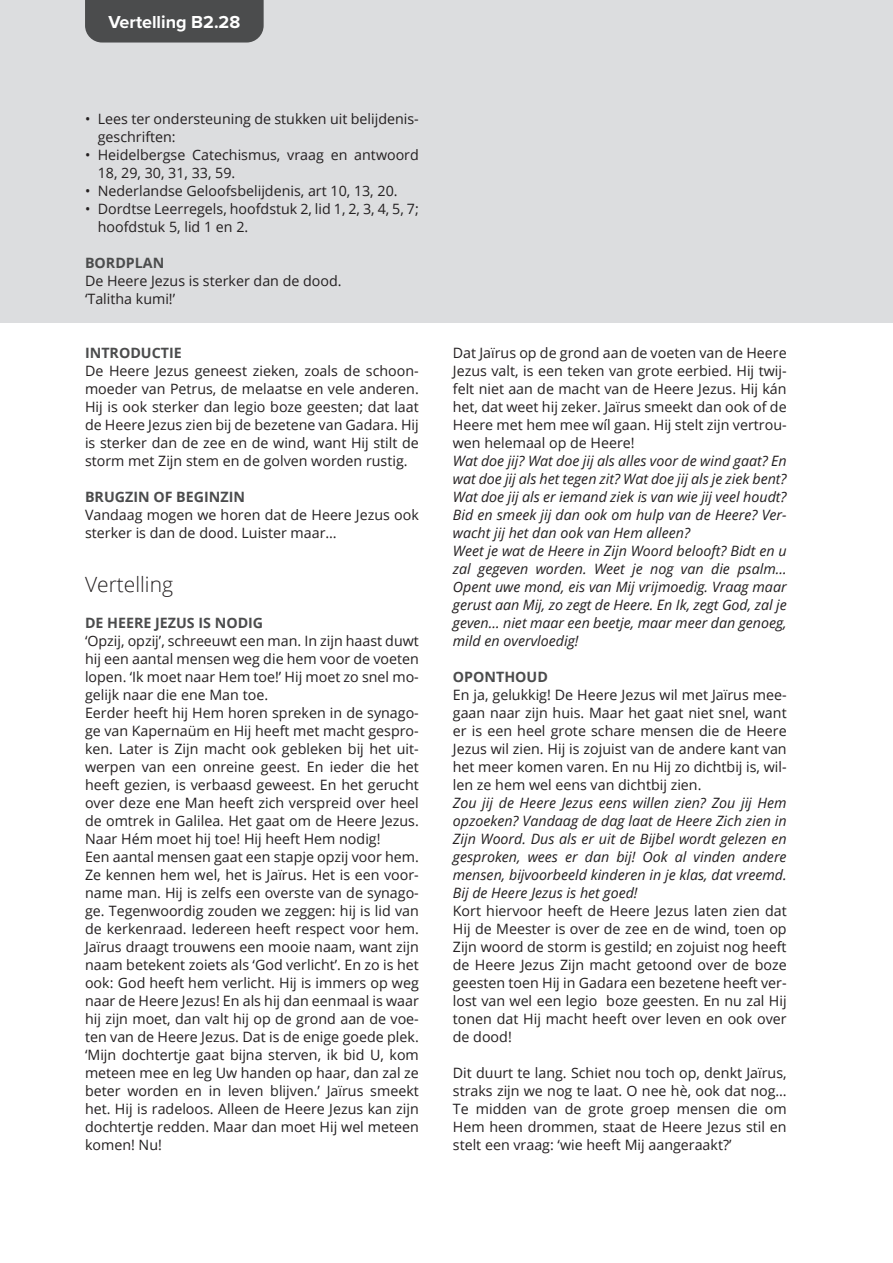
<style>
.page{position:relative;width:893px;height:1263px;background:#fff}
.page>*{position:absolute;margin:0;border:0;box-sizing:border-box;transform-origin:0 0}
.Subkop{font:300 21px "Open Sans";color:#231f20}
.t1{font:700 18px "Proxima Nova";color:#fff}
.body{font:14.25px/18px "Open Sans";color:#231f20;text-align:justify}
.body-2{font:italic 14.25px/18px "Open Sans";color:#231f20;text-align:justify}
.kop1{font:700 14.25px "Open Sans";color:#4b4c4d}
</style>
<div class="page">
<div style="left:0;top:0;width:893px;height:322px;background:#dcdddf"></div>
<div style="left:85px;top:0;width:179px;height:43px;background:#4b4c4d"></div>
<p class="t1" style="left:108px;top:9px;width:133px">Vertelling B2.28</p>
<p class="body" style="left:98px;top:110px;width:323px;text-indent:-13px">• Lees ter ondersteuning de stukken uit belijdenis&shy;geschriften:</p>
<p class="body" style="left:98px;top:146px;width:323px;text-indent:-13px">• Heidelbergse Catechismus, vraag en antwoord<br>18, 29, 30, 31, 33, 59.</p>
<p class="body" style="left:85px;top:182px;width:314px">• Nederlandse Geloofsbelijdenis, art 10, 13, 20.</p>
<p class="body" style="left:98px;top:200px;width:323px;text-indent:-13px">• Dordtse Leerregels, hoofdstuk 2, lid 1, 2, 3, 4, 5, 7; hoofdstuk 5, lid 1 en 2.</p>
<p class="kop1" style="left:85px;top:253px;width:81px">BORDPLAN</p>
<p class="body" style="left:85px;top:272px;width:258px">De Heere Jezus is sterker dan de dood.</p>
<p class="body" style="left:85px;top:290px;width:92px">‘Talitha kumi!’</p>
<p class="kop1" style="left:85px;top:343px;width:98px">INTRODUCTIE</p>
<p class="body" style="left:85px;top:362px;width:335px">De Heere Jezus geneest zieken, zoals de schoon&shy;moeder van Petrus, de melaatse en vele anderen.<br>Hij is ook sterker dan legio boze geesten; dat laat de Heere Jezus zien bij de bezetene van Gadara. Hij is sterker dan de zee en de wind, want Hij stilt de storm met Zijn stem en de golven worden rustig.</p>
<p class="kop1" style="left:85px;top:487px;width:161px">BRUGZIN OF BEGINZIN</p>
<p class="body" style="left:85px;top:506px;width:335px">Vandaag mogen we horen dat de Heere Jezus ook sterker is dan de dood. Luister maar…</p>
<p class="Subkop" style="left:85px;top:570px;width:89px">Vertelling</p>
<p class="kop1" style="left:85px;top:613px;width:180px">DE HEERE JEZUS IS NODIG</p>
<p class="body" style="left:85px;top:632px;width:335px">‘Opzij, opzij’, schreeuwt een man. In zijn haast duwt hij een aantal mensen weg die hem voor de voeten lopen. ‘Ik moet naar Hem toe!’ Hij moet zo snel mo&shy;gelijk naar die ene Man toe.</p>
<p class="body" style="left:85px;top:704px;width:335px">Eerder heeft hij Hem horen spreken in de synago&shy;ge van Kapernaüm en Hij heeft met macht gespro&shy;ken. Later is Zijn macht ook gebleken bij het uit&shy;werpen van een onreine geest. En ieder die het heeft gezien, is verbaasd geweest. En het gerucht over deze ene Man heeft zich verspreid over heel de omtrek in Galilea. Het gaat om de Heere Jezus.<br>Naar Hém moet hij toe! Hij heeft Hem nodig!</p>
<p class="body" style="left:85px;top:848px;width:335px">Een aantal mensen gaat een stapje opzij voor hem.<br>Ze kennen hem wel, het is Jaïrus. Het is een voor&shy;name man. Hij is zelfs een overste van de synago&shy;ge. Tegenwoordig zouden we zeggen: hij is lid van de kerkenraad. Iedereen heeft respect voor hem.<br>Jaïrus draagt trouwens een mooie naam, want zijn naam betekent zoiets als ‘God verlicht’. En zo is het ook: God heeft hem verlicht. Hij is immers op weg naar de Heere Jezus! En als hij dan eenmaal is waar hij zijn moet, dan valt hij op de grond aan de voe&shy;ten van de Heere Jezus. Dat is de enige goede plek.</p>
<p class="body" style="left:85px;top:1046px;width:335px">‘Mijn dochtertje gaat bijna sterven, ik bid U, kom meteen mee en leg Uw handen op haar, dan zal ze beter worden en in leven blijven.’ Jaïrus smeekt het. Hij is radeloos. Alleen de Heere Jezus kan zijn dochtertje redden. Maar dan moet Hij wel meteen komen! Nu!</p>
<p class="body" style="left:453px;top:344px;width:335px">Dat Jaïrus op de grond aan de voeten van de Heere Jezus valt, is een teken van grote eerbied. Hij twij&shy;felt niet aan de macht van de Heere Jezus. Hij kán het, dat weet hij zeker. Jaïrus smeekt dan ook of de Heere met hem mee wíl gaan. Hij stelt zijn vertrou&shy;wen helemaal op de Heere!</p>
<p class="body-2" style="left:453px;top:452px;width:335px">Wat doe jij? Wat doe jij als alles voor de wind gaat? En wat doe jij als het tegen zit? Wat doe jij als je ziek bent?<br>Wat doe jij als er iemand ziek is van wie jij veel houdt?<br>Bid en smeek jij dan ook om hulp van de Heere? Ver&shy;wacht jij het dan ook van Hem alleen?</p>
<p class="body-2" style="left:453px;top:542px;width:335px">Weet je wat de Heere in Zijn Woord belooft? Bidt en u zal gegeven worden. Weet je nog van die psalm… Opent uwe mond, eis van Mij vrijmoedig. Vraag maar gerust aan Mij, zo zegt de Heere. En Ik, zegt God, zal je geven… niet maar een beetje, maar meer dan genoeg, mild en overvloedig!</p>
<p class="kop1" style="left:453px;top:667px;width:97px">OPONTHOUD</p>
<p class="body" style="left:453px;top:686px;width:335px">En ja, gelukkig! De Heere Jezus wil met Jaïrus mee&shy;gaan naar zijn huis. Maar het gaat niet snel, want er is een heel grote schare mensen die de Heere Jezus wil zien. Hij is zojuist van de andere kant van het meer komen varen. En nu Hij zo dichtbij is, wil&shy;len ze hem wel eens van dichtbij zien.</p>
<p class="body-2" style="left:453px;top:794px;width:335px">Zou jij de Heere Jezus eens willen zien? Zou jij Hem opzoeken? Vandaag de dag laat de Heere Zich zien in Zijn Woord. Dus als er uit de Bijbel wordt gelezen en gesproken, wees er dan bij! Ook al vinden andere mensen, bijvoorbeeld kinderen in je klas, dat vreemd.<br>Bij de Heere Jezus is het goed!</p>
<p class="body" style="left:453px;top:902px;width:335px">Kort hiervoor heeft de Heere Jezus laten zien dat Hij de Meester is over de zee en de wind, toen op Zijn woord de storm is gestild; en zojuist nog heeft de Heere Jezus Zijn macht getoond over de boze geesten toen Hij in Gadara een bezetene heeft ver&shy;lost van wel een legio boze geesten. En nu zal Hij tonen dat Hij macht heeft over leven en ook over de dood!</p>
<p class="body" style="left:453px;top:1064px;width:335px">Dit duurt te lang. Schiet nou toch op, denkt Jaïrus, straks zijn we nog te laat. O nee hè, ook dat nog… Te midden van de grote groep mensen die om Hem heen drommen, staat de Heere Jezus stil en stelt een vraag: ‘wie heeft Mij aangeraakt?’</p>
</div>
